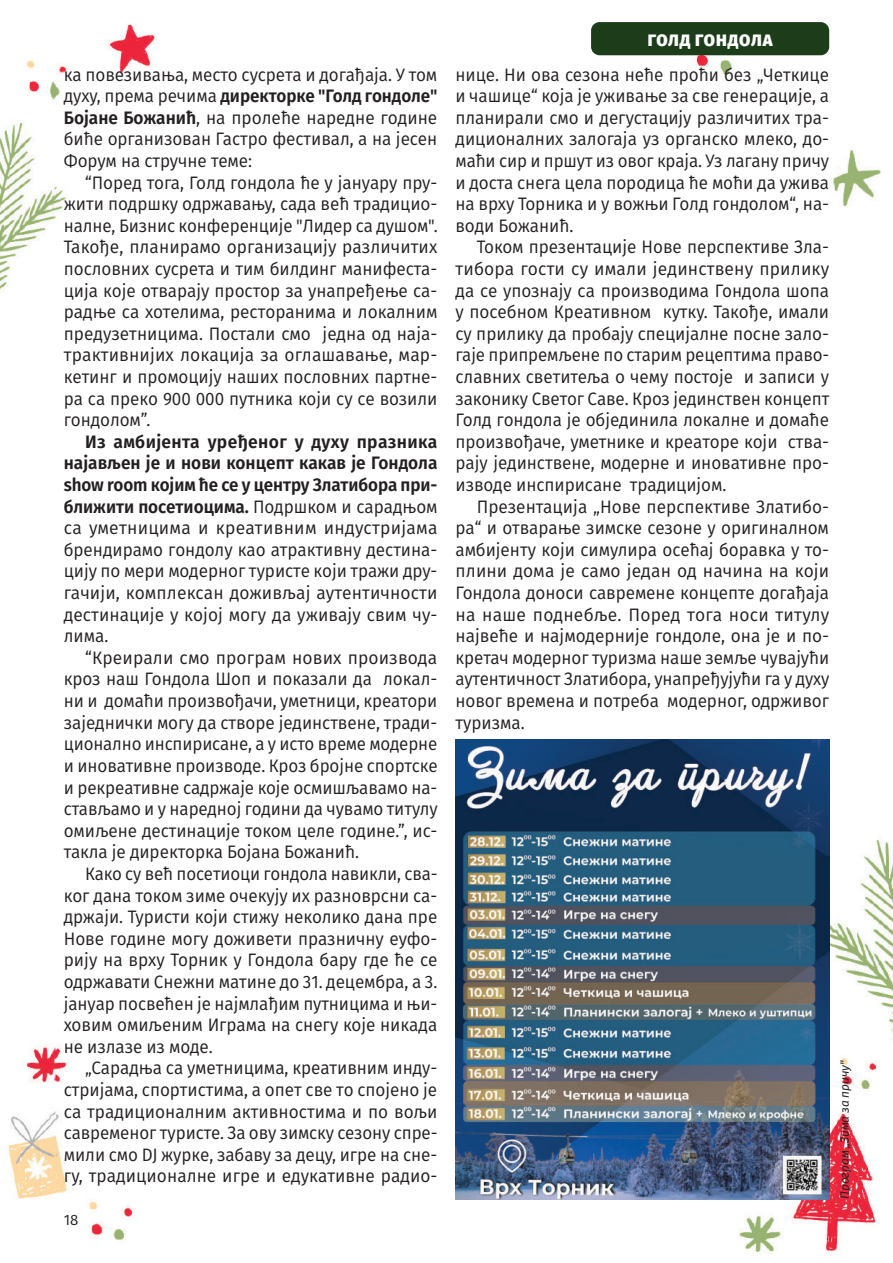
<style>
.page{position:relative;width:893px;height:1263px;background:#fff}
.page>*{position:absolute;margin:0;border:0;box-sizing:border-box;transform-origin:0 0}
.t1{font:18px/21.6px "Fira Sans";letter-spacing:-.005em;color:#231f20;text-align:justify;scale:.95 1}
.t2{font:18px/21.6px "Fira Sans";letter-spacing:-.005em;color:#231f20;text-align:justify;scale:.96 1}
.t3{font:18px/21.6px "Fira Sans";letter-spacing:-.005em;color:#231f20;text-align:justify}
.t4{font:18px/21.6px "Fira Sans";letter-spacing:-.005em;color:#231f20;text-align:justify;scale:.94 1}
.t5{font:800 16.5px "Fira Sans";letter-spacing:.06em;color:#fff}
.t6{font:15px "Fira Sans";color:#231f20}
.t7{font:italic 12px "Fira Sans";letter-spacing:-.005em;color:#231f20}
.s1{font-weight:600}
</style>
<div class="page">
<img style="left:0;top:22px;width:893px;height:1232px">
<div style="left:591px;top:22px;width:238px;height:33px;background:#1d3d1a;border-radius:9px"></div>
<img style="left:455px;top:739px;width:374px;height:460px">
<p class="t1" style="left:64px;top:63px;width:395px">ка повезивања, место сусрета и догађаја. У том духу, према речима <span class="s1">директорке "Голд гондоле" Бојане Божанић</span>, на пролеће наредне године биће организован Гастро фестивал, а на јесен Форум на стручне теме:</p>
<p class="t1" style="left:64px;top:171px;width:395px;text-indent:21px">“Поред тога, Голд гондола ће у јануару пру&shy;жити подршку одржавању, сада већ традицио&shy;налне, Бизнис конференције "Лидер са душом".<br>Такође, планирамо организацију различитих пословних сусрета и тим билдинг манифеста&shy;ција које отварају простор за унапређење са&shy;радње са хотелима, ресторанима и локалним предузетницима. Постали смо једна од наја&shy;трактивнијих локација за оглашавање, мар&shy;кетинг и промоцију наших пословних партне&shy;ра са преко 900 000 путника који су се возили гондолом”.</p>
<p class="t1" style="left:64px;top:430px;width:395px;text-indent:21px"><span class="s1">Из амбијента уређеног у духу празника најављен је и нови концепт какав је Гондола show room којим ће се у центру Златибора при&shy;ближити посетиоцима.</span> Подршком и сарадњом са уметницима и креативним индустријама брендирамо гондолу као атрактивну дестина&shy;цију по мери модерног туристе који тражи дру&shy;гачији, комплексан доживљај аутентичности дестинације у којој могу да уживају свим чу&shy;лима.</p>
<p class="t3" style="left:64px;top:646px;width:375px;text-indent:21px">“Креирали смо програм нових производа кроз наш Гондола Шоп и показали да локал&shy;ни и домаћи произвођачи, уметници, креатори заједнички могу да створе јединствене, тради&shy;ционално инспирисане, а у исто време модерне и иновативне производе. Кроз бројне спортске и рекреативне садржаје које осмишљавамо на&shy;стављамо и у наредној години да чувамо титулу омиљене дестинације током целе године.”, ис&shy;такла је директорка Бојана Божанић.</p>
<p class="t4" style="left:64px;top:862px;width:399px;text-indent:21px">Како су већ посетиоци гондола навикли, сва&shy;ког дана током зиме очекују их разноврсни са&shy;држаји. Туристи који стижу неколико дана пре Нове године могу доживети празничну еуфо&shy;рију на врху Торник у Гондола бару где ће се одржавати Снежни матине до 31. децембра, а 3. јануар посвећен је најмлађим путницима и њи&shy;ховим омиљеним Играма на снегу које никада не излазе из моде.</p>
<p class="t1" style="left:64px;top:1057px;width:395px;text-indent:21px">„Сарадња са уметницима, креативним инду&shy;стријама, спортистима, а опет све то спојено је са традиционалним активностима и по вољи савременог туристе. За ову зимску сезону спре&shy;мили смо DJ журке, забаву за децу, игре на сне&shy;гу, традиционалне игре и едукативне радио-</p>
<p class="t6" style="left:64px;top:1208px;width:16px">18</p>
<p class="t5" style="left:648px;top:25px;width:126px">ГОЛД ГОНДОЛА</p>
<p class="t1" style="left:455px;top:63px;width:395px">нице. Ни ова сезона неће проћи без „Четкице и чашице“ која је уживање за све генерације, а планирали смо и дегустацију различитих тра&shy;диционалних залогаја уз органско млеко, до&shy;маћи сир и пршут из овог краја. Уз лагану причу и доста снега цела породица ће моћи да ужива на врху Торника и у вожњи Голд гондолом“, на&shy;води Божанић.</p>
<p class="t1" style="left:455px;top:236px;width:395px;text-indent:21px">Током презентације Нове перспективе Зла&shy;тибора гости су имали јединствену прилику да се упознају са производима Гондола шопа у посебном Креативном кутку. Такође, имали су прилику да пробају специјалне посне зало&shy;гаје припремљене по старим рецептима право&shy;славних светитеља о чему постоје и записи у законику Светог Саве. Кроз јединствен концепт Голд гондола је објединила локалне и домаће произвођаче, уметнике и креаторе који ства&shy;рају јединствене, модерне и иновативне про&shy;изводе инспирисане традицијом.</p>
<p class="t2" style="left:455px;top:495px;width:391px;text-indent:21px">Презентација „Нове перспективе Златибо&shy;ра“ и отварање зимске сезоне у оригиналном амбијенту који симулира осећај боравка у то&shy;плини дома је само један од начина на који Гондола доноси савремене концепте догађаја на наше поднебље. Поред тога носи титулу највеће и најмодерније гондоле, она је и по&shy;кретач модерног туризма наше земље чувајући аутентичност Златибора, унапређујући га у духу новог времена и потреба модерног, одрживог туризма.</p>
<p class="t7" style="left:836px;top:1199px;width:140px;rotate:-90deg">Програм „Зима за причу"</p>
</div>
